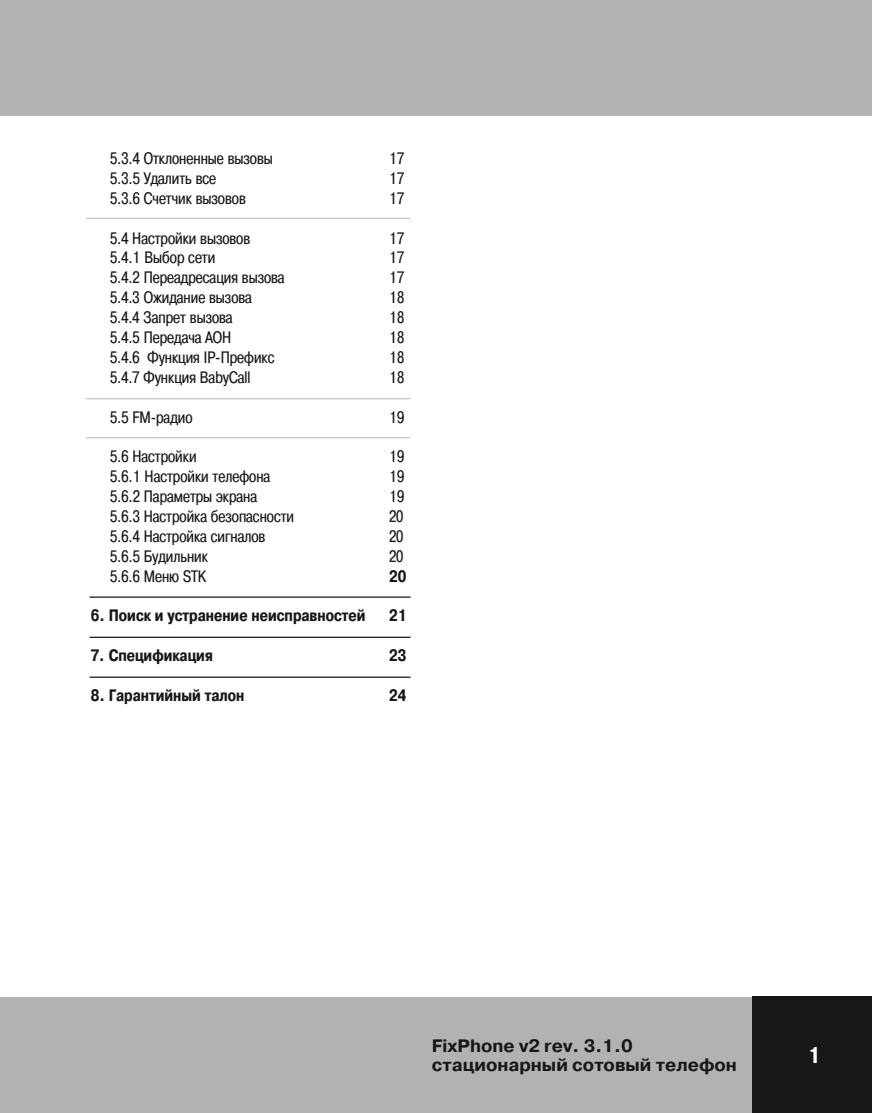
<style>
.page{position:relative;width:872px;height:1113px;background:#fff}
.page>*{position:absolute;margin:0;border:0;box-sizing:border-box;transform-origin:0 0}
.t1{font:700 22.75px "Pragmatica Cond C";color:#fff}
.t2{font:700 18px/18.8px "Pragmatica C";color:#181716}
.t3{font:16.5px "Pragmatica Cond C";color:#181716}
.t4{font:700 16.5px "Pragmatica Cond C";color:#181716}
</style>
<div class="page">
<div style="left:0;top:997px;width:872px;height:116px;background:#b1b2b3"></div>
<div style="left:0;top:0;width:872px;height:116px;background:#b1b2b3"></div>
<div style="left:752px;top:997px;width:120px;height:116px;background:#181716"></div>
<hr style="left:90px;top:596px;width:320px;height:2px;background:#181716">
<hr style="left:90px;top:636px;width:320px;height:2px;background:#181716">
<hr style="left:90px;top:676px;width:320px;height:2px;background:#181716">
<hr style="left:86px;top:398px;width:324px;height:1px;background:#c5c6c6">
<hr style="left:86px;top:437px;width:324px;height:1px;background:#c5c6c6">
<hr style="left:86px;top:218px;width:324px;height:1px;background:#c5c6c6">
<p class="t3" style="left:110px;top:149px;width:164px">5.3.4 Отклоненные вызовы</p>
<p class="t3" style="left:389px;top:149px;width:17px">17</p>
<p class="t3" style="left:110px;top:169px;width:108px">5.3.5 Удалить все</p>
<p class="t3" style="left:389px;top:169px;width:17px">17</p>
<p class="t3" style="left:110px;top:189px;width:137px">5.3.6 Счетчик вызовов</p>
<p class="t3" style="left:389px;top:189px;width:17px">17</p>
<p class="t3" style="left:110px;top:229px;width:142px">5.4 Настройки вызовов</p>
<p class="t3" style="left:389px;top:229px;width:17px">17</p>
<p class="t3" style="left:110px;top:249px;width:107px">5.4.1 Выбор сети</p>
<p class="t3" style="left:389px;top:249px;width:17px">17</p>
<p class="t3" style="left:110px;top:268px;width:176px">5.4.2 Переадресация вызова</p>
<p class="t3" style="left:389px;top:268px;width:17px">17</p>
<p class="t3" style="left:110px;top:288px;width:143px">5.4.3 Ожидание вызова</p>
<p class="t3" style="left:389px;top:288px;width:17px">18</p>
<p class="t3" style="left:110px;top:308px;width:124px">5.4.4 Запрет вызова</p>
<p class="t3" style="left:389px;top:308px;width:17px">18</p>
<p class="t3" style="left:110px;top:328px;width:123px">5.4.5 Передача АОН</p>
<p class="t3" style="left:389px;top:328px;width:17px">18</p>
<p class="t3" style="left:110px;top:348px;width:166px">5.4.6 Функция IP-Префикс</p>
<p class="t3" style="left:389px;top:348px;width:17px">18</p>
<p class="t3" style="left:110px;top:368px;width:142px">5.4.7 Функция BabyCall</p>
<p class="t3" style="left:389px;top:368px;width:17px">18</p>
<p class="t3" style="left:110px;top:408px;width:84px">5.5 FM-радио</p>
<p class="t3" style="left:389px;top:408px;width:17px">19</p>
<p class="t3" style="left:110px;top:447px;width:88px">5.6 Настройки</p>
<p class="t3" style="left:389px;top:447px;width:17px">19</p>
<p class="t3" style="left:110px;top:467px;width:162px">5.6.1 Настройки телефона</p>
<p class="t3" style="left:389px;top:467px;width:17px">19</p>
<p class="t3" style="left:110px;top:487px;width:149px">5.6.2 Параметры экрана</p>
<p class="t3" style="left:389px;top:487px;width:17px">19</p>
<p class="t3" style="left:110px;top:507px;width:186px">5.6.3 Настройка безопасности</p>
<p class="t3" style="left:389px;top:507px;width:16px">20</p>
<p class="t3" style="left:110px;top:527px;width:157px">5.6.4 Настройка сигналов</p>
<p class="t3" style="left:389px;top:527px;width:16px">20</p>
<p class="t3" style="left:110px;top:547px;width:99px">5.6.5 Будильник</p>
<p class="t3" style="left:389px;top:547px;width:16px">20</p>
<p class="t3" style="left:110px;top:567px;width:98px">5.6.6 Меню STK</p>
<p class="t4" style="left:389px;top:567px;width:19px">20</p>
<p class="t4" style="left:91px;top:606px;width:276px">6. Поиск и устранение неисправностей</p>
<p class="t4" style="left:389px;top:606px;width:20px">21</p>
<p class="t4" style="left:91px;top:646px;width:124px">7. Спецификация</p>
<p class="t4" style="left:389px;top:646px;width:19px">23</p>
<p class="t4" style="left:91px;top:686px;width:155px">8. Гарантийный талон</p>
<p class="t4" style="left:389px;top:686px;width:19px">24</p>
<p class="t2" style="left:432px;top:1036px;width:307px">FixPhone v2 rev. 3.1.0 стационарный сотовый телефон</p>
<h1 class="t1" style="left:808px;top:1042px;width:15px">1</h1>
</div>
